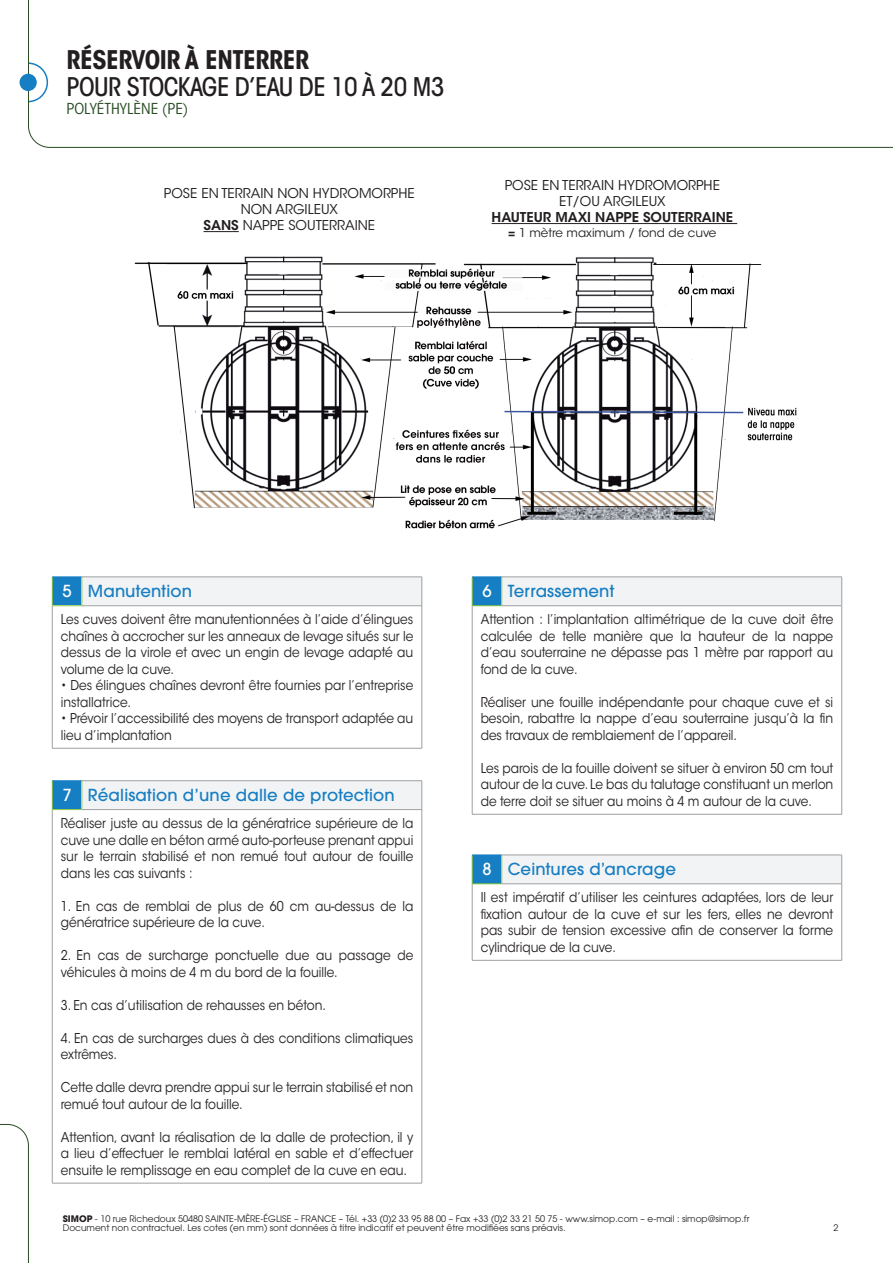
<style>
.page{position:relative;width:893px;height:1263px;background:#fff}
.page>*{position:absolute;margin:0;border:0;box-sizing:border-box;transform-origin:0 0}
.TITRE{font:500 condensed 25.5px "ITC Avant Garde Std";letter-spacing:-.02em;color:#231f20}
.TITRE-2{font:700 condensed 25.5px "ITC Avant Garde Std";letter-spacing:-.02em;color:#231f20}
.BODY_MANU{font:500 16.5px "ITC Avant Garde Pro";letter-spacing:.01em;color:#167ec2}
.BODY_MANU-2{font:500 16.5px "ITC Avant Garde Pro";color:#fff}
.TITRE-3{font:condensed 15px "ITC Avant Garde Std";color:#284c23;scale:1.07 1}
.t1{font:13.5px/16.5px "ITC Avant Garde Std";color:#231f20;scale:.9 1}
.t2{font:13.5px "ITC Avant Garde Std";color:#231f20}
.t3{font:600 13.5px "ITC Avant Garde Std";color:#231f20}
.t4{font:12px "ITC Avant Garde Std";color:#231f20}
.t5{font:9px/9px "ITC Avant Garde Pro";color:#231f20}
.s1{font-weight:600}
.s2{font-weight:700}
</style>
<div class="page">
<svg style="left:28px;top:0;width:865px;height:148px"></svg>
<div style="left:20px;top:74px;width:17px;height:17px;background:#167ec2;border-radius:50%"></div>
<svg style="left:0;top:1124px;width:29px;height:139px"></svg>
<img style="left:134px;top:223px;width:663px;height:306px">
<hr style="left:203px;top:231px;width:36px;height:1px;background:#231f20">
<hr style="left:492px;top:223px;width:245px;height:1px;background:#231f20">
<div style="left:52px;top:577px;width:30px;height:29px;background:#167ec2"></div>
<div style="left:82px;top:577px;width:340px;height:29px;background:#f2f3f4"></div>
<hr style="left:82px;top:577px;width:340px;height:1px;background:#9d9fa2">
<svg style="left:422px;top:577px;width:1px;height:28px"></svg>
<hr style="left:52px;top:606px;width:1px;height:142px;background:#9d9fa2">
<hr style="left:82px;top:605px;width:340px;height:1px;background:#9d9fa2">
<hr style="left:422px;top:606px;width:1px;height:142px;background:#9d9fa2">
<hr style="left:52px;top:748px;width:30px;height:1px;background:#9d9fa2">
<hr style="left:82px;top:748px;width:340px;height:1px;background:#9d9fa2">
<svg style="left:52px;top:578px;width:1px;height:27px"></svg>
<svg style="left:82px;top:577px;width:1px;height:28px"></svg>
<hr style="left:52px;top:605px;width:30px;height:1px;background:#8bc63e">
<div style="left:472px;top:577px;width:30px;height:29px;background:#167ec2"></div>
<div style="left:502px;top:577px;width:340px;height:29px;background:#f2f3f4"></div>
<hr style="left:502px;top:577px;width:340px;height:1px;background:#9d9fa2">
<svg style="left:841px;top:577px;width:1px;height:28px"></svg>
<hr style="left:472px;top:606px;width:1px;height:208px;background:#9d9fa2">
<hr style="left:502px;top:605px;width:340px;height:1px;background:#9d9fa2">
<hr style="left:841px;top:606px;width:1px;height:208px;background:#9d9fa2">
<hr style="left:472px;top:814px;width:30px;height:1px;background:#9d9fa2">
<hr style="left:502px;top:814px;width:340px;height:1px;background:#9d9fa2">
<svg style="left:472px;top:578px;width:1px;height:27px"></svg>
<svg style="left:501px;top:578px;width:1px;height:27px"></svg>
<hr style="left:472px;top:605px;width:30px;height:1px;background:#8bc63e">
<div style="left:52px;top:781px;width:30px;height:28px;background:#167ec2"></div>
<div style="left:82px;top:781px;width:340px;height:28px;background:#f2f3f4"></div>
<hr style="left:82px;top:780px;width:340px;height:1px;background:#9d9fa2">
<svg style="left:422px;top:781px;width:1px;height:28px"></svg>
<hr style="left:52px;top:810px;width:1px;height:373px;background:#9d9fa2">
<hr style="left:82px;top:809px;width:340px;height:1px;background:#9d9fa2">
<hr style="left:422px;top:810px;width:1px;height:373px;background:#9d9fa2">
<hr style="left:52px;top:1183px;width:30px;height:1px;background:#9d9fa2">
<hr style="left:82px;top:1183px;width:340px;height:1px;background:#9d9fa2">
<svg style="left:52px;top:781px;width:1px;height:28px"></svg>
<svg style="left:82px;top:781px;width:1px;height:28px"></svg>
<hr style="left:52px;top:809px;width:30px;height:1px;background:#8bc63e">
<hr style="left:52px;top:780px;width:30px;height:1px;background:#167ec2">
<div style="left:472px;top:855px;width:30px;height:29px;background:#167ec2"></div>
<div style="left:502px;top:855px;width:340px;height:29px;background:#f2f3f4"></div>
<hr style="left:502px;top:855px;width:340px;height:1px;background:#9d9fa2">
<svg style="left:841px;top:855px;width:1px;height:28px"></svg>
<hr style="left:472px;top:884px;width:1px;height:76px;background:#9d9fa2">
<hr style="left:502px;top:883px;width:340px;height:1px;background:#9d9fa2">
<hr style="left:841px;top:884px;width:1px;height:76px;background:#9d9fa2">
<hr style="left:472px;top:960px;width:30px;height:1px;background:#9d9fa2">
<hr style="left:502px;top:960px;width:340px;height:1px;background:#9d9fa2">
<svg style="left:472px;top:856px;width:1px;height:27px"></svg>
<svg style="left:501px;top:856px;width:1px;height:27px"></svg>
<hr style="left:472px;top:883px;width:30px;height:1px;background:#8bc63e">
<p class="TITRE-2" style="left:67px;top:44px;width:244px">RÉSERVOIR À ENTERRER</p>
<p class="TITRE" style="left:67px;top:71px;width:379px">POUR STOCKAGE D’EAU DE 10 À 20 M3</p>
<p class="TITRE-3" style="left:67px;top:100px;width:115px">POLYÉTHYLÈNE (PE)</p>
<p class="t2" style="left:164px;top:185px;width:252px">POSE EN TERRAIN NON HYDROMORPHE</p>
<p class="t2" style="left:241px;top:201px;width:99px">NON ARGILEUX</p>
<p class="t2" style="left:203px;top:217px;width:173px"><span class="s1">SANS</span> NAPPE SOUTERRAINE</p>
<p class="t2" style="left:505px;top:177px;width:217px">POSE EN TERRAIN HYDROMORPHE</p>
<p class="t2" style="left:559px;top:193px;width:108px">ET/OU ARGILEUX</p>
<p class="t3" style="left:492px;top:209px;width:243px">HAUTEUR MAXI NAPPE SOUTERRAINE</p>
<p class="t4" style="left:508px;top:225px;width:210px"><span class="s1">=</span> 1 mètre maximum / fond de cuve</p>
<p class="BODY_MANU-2" style="left:62px;top:581px;width:11px">5</p>
<p class="BODY_MANU" style="left:88px;top:581px;width:106px">Manutention</p>
<p class="t1" style="left:61px;top:611px;width:393px;text-align:justify">Les cuves doivent être manutentionnées à l’aide d’élingues chaînes à accrocher sur les anneaux de levage situés sur le dessus de la virole et avec un engin de levage adapté au volume de la cuve.</p>
<p class="t1" style="left:61px;top:677px;width:393px">• Des élingues chaînes devront être fournies par l’entreprise installatrice.</p>
<p class="t1" style="left:61px;top:710px;width:393px">• Prévoir l’accessibilité des moyens de transport adaptée au lieu d’implantation</p>
<p class="BODY_MANU-2" style="left:482px;top:581px;width:11px">6</p>
<p class="BODY_MANU" style="left:508px;top:581px;width:108px">Terrassement</p>
<p class="t1" style="left:481px;top:611px;width:393px;text-align:justify">Attention : l’implantation altimétrique de la cuve doit être calculée de telle manière que la hauteur de la nappe d’eau souterraine ne dépasse pas 1 mètre par rapport au fond de la cuve.</p>
<p class="t1" style="left:481px;top:694px;width:393px;text-align:justify">Réaliser une fouille indépendante pour chaque cuve et si besoin, rabattre la nappe d’eau souterraine jusqu’à la fin des travaux de remblaiement de l’appareil.</p>
<p class="t1" style="left:481px;top:760px;width:393px">Les parois de la fouille doivent se situer à environ 50 cm tout autour de la cuve. Le bas du talutage constituant un merlon</p>
<p class="BODY_MANU-2" style="left:62px;top:785px;width:11px">7</p>
<p class="BODY_MANU" style="left:88px;top:785px;width:308px">Réalisation d’une dalle de protection</p>
<p class="t1" style="left:481px;top:793px;width:370px">de terre doit se situer au moins à 4 m autour de la cuve.</p>
<p class="t1" style="left:61px;top:815px;width:393px;text-align:justify">Réaliser juste au dessus de la génératrice supérieure de la cuve une dalle en béton armé auto-porteuse prenant appui sur le terrain stabilisé et non remué tout autour de fouille dans les cas suivants :</p>
<p class="t1" style="left:61px;top:898px;width:393px">1. En cas de remblai de plus de 60 cm au-dessus de la génératrice supérieure de la cuve.</p>
<p class="t1" style="left:61px;top:947px;width:393px">2. En cas de surcharge ponctuelle due au passage de véhicules à moins de 4 m du bord de la fouille.</p>
<p class="t1" style="left:61px;top:997px;width:296px">3. En cas d’utilisation de rehausses en béton.</p>
<p class="t1" style="left:61px;top:1030px;width:393px">4. En cas de surcharges dues à des conditions climatiques extrêmes.</p>
<p class="t1" style="left:61px;top:1079px;width:393px">Cette dalle devra prendre appui sur le terrain stabilisé et non remué tout autour de la fouille.</p>
<p class="t1" style="left:61px;top:1129px;width:393px;text-align:justify">Attention, avant la réalisation de la dalle de protection, il y a lieu d’effectuer le remblai latéral en sable et d’effectuer ensuite le remplissage en eau complet de la cuve en eau.</p>
<p class="BODY_MANU-2" style="left:482px;top:859px;width:11px">8</p>
<p class="BODY_MANU" style="left:508px;top:859px;width:170px">Ceintures d’ancrage</p>
<p class="t1" style="left:481px;top:889px;width:393px;text-align:justify">Il est impératif d’utiliser les ceintures adaptées, lors de leur fixation autour de la cuve et sur les fers, elles ne devront pas subir de tension excessive afin de conserver la forme cylindrique de la cuve.</p>
<p class="t5" style="left:63px;top:1214px;width:688px"><span class="s2">SIMOP</span> - 10 rue Richedoux 50480 SAINTE-MÈRE-ÉGLISE – FRANCE – Tél. +33 (0)2 33 95 88 00 – Fax +33 (0)2 33 21 50 75 - www.simop.com – e-mail : simop@simop.fr<br>Document non contractuel. Les cotes (en mm) sont données à titre indicatif et peuvent être modifiées sans préavis.</p>
<p class="t5" style="left:833px;top:1223px;width:6px">2</p>
</div>
